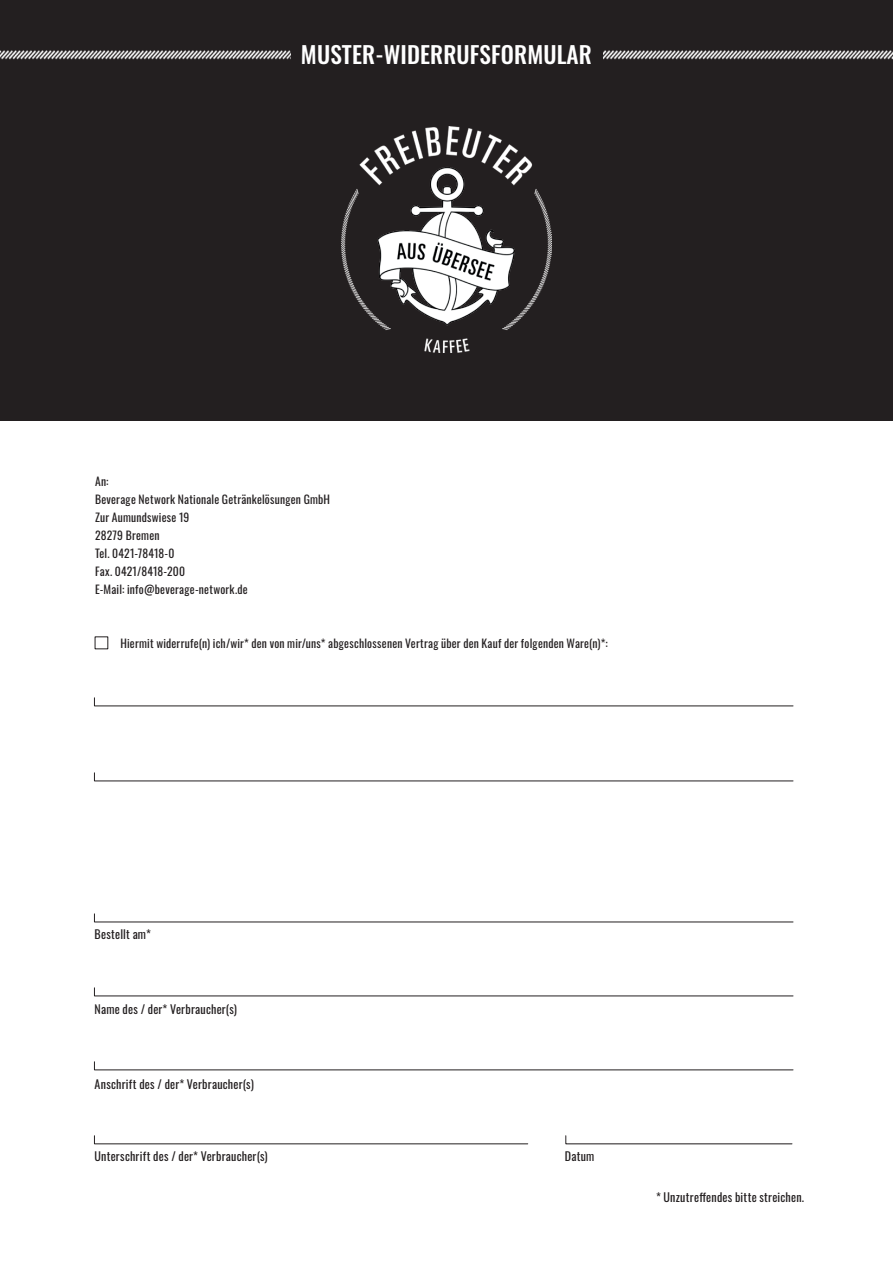
<style>
.page{position:relative;width:893px;height:1263px;background:#fff}
.page>*{position:absolute;margin:0;border:0;box-sizing:border-box;transform-origin:0 0}
.t1{font:500 23.25px "Oswald";letter-spacing:.005em;color:#fff}
.t2{font:12px "Oswald";letter-spacing:.015em;color:#231f20}
.t3{font:11.7px/18px "Oswald";letter-spacing:.015em;color:#231f20}
</style>
<div class="page">
<div style="left:0;top:0;width:893px;height:421px;background:#231f20"></div>
<svg style="left:94px;top:913px;width:700px;height:10px"></svg>
<svg style="left:94px;top:987px;width:700px;height:10px"></svg>
<svg style="left:94px;top:1061px;width:700px;height:10px"></svg>
<svg style="left:94px;top:1135px;width:434px;height:9px"></svg>
<svg style="left:565px;top:1135px;width:228px;height:9px"></svg>
<img style="left:342px;top:127px;width:209px;height:226px">
<img style="left:0;top:50px;width:893px;height:9px">
<div style="left:291px;top:36px;width:311px;height:32px;background:#231f20"></div>
<svg style="left:94px;top:697px;width:700px;height:10px"></svg>
<svg style="left:94px;top:772px;width:700px;height:10px"></svg>
<h1 class="t1" style="left:301px;top:42px;width:292px">MUSTER-WIDERRUFSFORMULAR</h1>
<p class="t3" style="left:95px;top:471px;width:237px">An:<br>Beverage Network Nationale Getränkelösungen GmbH<br>Zur Aumundswiese 19<br>28279 Bremen<br>Tel. 0421-78418-0<br>Fax. 0421/8418-200<br>E-Mail: info@beverage-network.de</p>
<p class="t3" style="left:121px;top:633px;width:489px">Hiermit widerrufe(n) ich/wir* den von mir/uns* abgeschlossenen Vertrag über den Kauf der folgenden Ware(n)*:</p>
<p class="t2" style="left:95px;top:923px;width:58px">Bestellt am*</p>
<p class="t2" style="left:95px;top:998px;width:144px">Name des / der* Verbraucher(s)</p>
<p class="t2" style="left:95px;top:1073px;width:161px">Anschrift des / der* Verbraucher(s)</p>
<p class="t2" style="left:95px;top:1145px;width:175px">Unterschrift des / der* Verbraucher(s)</p>
<p class="t2" style="left:565px;top:1145px;width:31px">Datum</p>
<p class="t2" style="left:656px;top:1187px;width:150px">* Unzutreffendes bitte streichen.</p>
</div>
